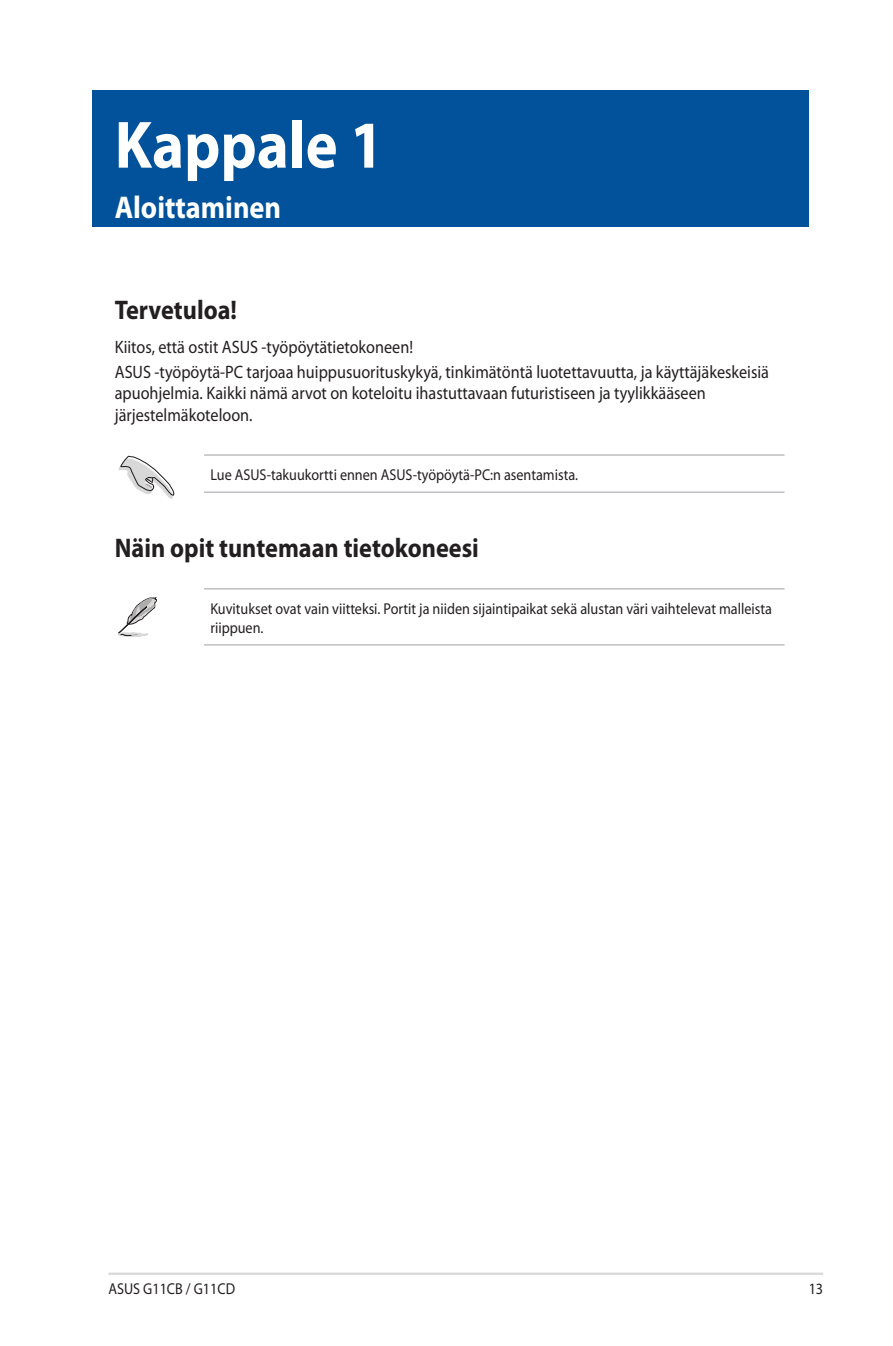
<style>
.page{position:relative;width:893px;height:1346px;background:#fff}
.page>*{position:absolute;margin:0;border:0;box-sizing:border-box;transform-origin:0 0}
.PC_Chapter_Title{font:700 67.5px "Myriad Pro";color:#fff;scale:.9 1}
.PC_Chapter__Sub-Title{font:700 31.5px "Myriad Pro";color:#fff;scale:.9 1}
.PC_Heading_1{font:700 27px "Myriad Pro";color:#231f20;scale:.9 1}
.PC_Body_Text{font:18px/21.6px "Myriad Pro";color:#231f20;scale:.9 1}
.PC_Message{font:15.75px/18.9px "Myriad Pro";color:#231f20;scale:.9 1}
</style>
<div class="page">
<hr style="left:108px;top:1272px;width:715px;height:3px;background:#d8d8d8">
<div style="left:92px;top:90px;width:716px;height:137px;background:#01529a"></div>
<hr style="left:204px;top:588px;width:580px;height:1px;background:#a8a9ad">
<hr style="left:204px;top:644px;width:580px;height:1px;background:#a8a9ad">
<svg style="left:118px;top:597px;width:39px;height:40px"></svg>
<hr style="left:204px;top:454px;width:580px;height:2px;background:#a8a9ad">
<hr style="left:204px;top:492px;width:580px;height:1px;background:#a8a9ad">
<svg style="left:118px;top:456px;width:57px;height:43px"></svg>
<p class="PC_Chapter_Title" style="left:115px;top:107px;width:300px">Kappale 1</p>
<p class="PC_Chapter__Sub-Title" style="left:115px;top:190px;width:186px">Aloittaminen</p>
<p class="PC_Heading_1" style="left:115px;top:294px;width:137px">Tervetuloa!</p>
<p class="PC_Body_Text" style="left:115px;top:336px;width:333px">Kiitos, että ostit ASUS -työpöytätietokoneen!</p>
<p class="PC_Body_Text" style="left:115px;top:361px;width:728px">ASUS -työpöytä-PC tarjoaa huippusuorituskykyä, tinkimätöntä luotettavuutta, ja käyttäjäkeskeisiä apuohjelmia. Kaikki nämä arvot on koteloitu ihastuttavaan futuristiseen ja tyylikkääseen järjestelmäkoteloon.</p>
<p class="PC_Message" style="left:210px;top:466px;width:410px">Lue ASUS-takuukortti ennen ASUS-työpöytä-PC:n asentamista.</p>
<p class="PC_Heading_1" style="left:115px;top:533px;width:406px">Näin opit tuntemaan tietokoneesi</p>
<p class="PC_Message" style="left:210px;top:599px;width:625px">Kuvitukset ovat vain viitteksi. Portit ja niiden sijaintipaikat sekä alustan väri vaihtelevat malleista riippuen.</p>
<p class="PC_Message" style="left:108px;top:1279px;width:142px">ASUS G11CB / G11CD</p>
<p class="PC_Message" style="left:809px;top:1279px;width:18px">13</p>
</div>
